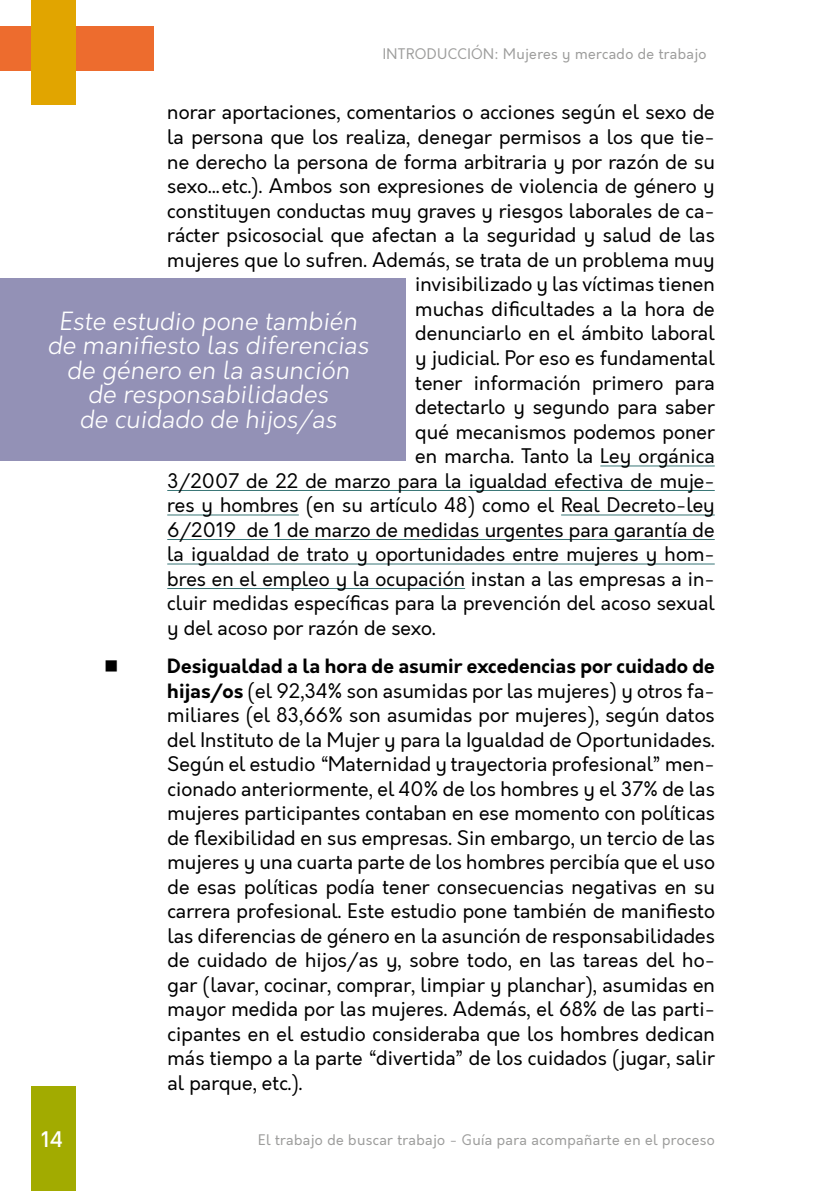
<style>
.page{position:relative;width:819px;height:1191px;background:#fff}
.page>*{position:absolute;margin:0;border:0;box-sizing:border-box;transform-origin:0 0}
.t1{font:italic 300 24.5px/24.5px "Orkney";letter-spacing:.005em;color:#fff;text-align:center}
.t2{font:500 21px "Orkney";color:#fff}
.t3{font:19.25px/24.5px "Orkney";letter-spacing:.005em;color:#000;text-align:justify}
.t4{font:19.25px "Wingdings";color:#000}
.t5{font:14px "Orkney";letter-spacing:.03em;color:#9d9d9c}
.s1{font-weight:700}
</style>
<div class="page">
<div style="left:0;top:26px;width:154px;height:45px;background:#ed6c2e"></div>
<div style="left:31px;top:1086px;width:45px;height:105px;background:#a2ab00"></div>
<div style="left:31px;top:0;width:45px;height:104px;background:#e1a500"></div>
<hr style="left:600px;top:465px;width:114px;height:1px;background:#397677">
<hr style="left:167px;top:490px;width:547px;height:1px;background:#397677">
<hr style="left:167px;top:514px;width:132px;height:1px;background:#397677">
<hr style="left:561px;top:514px;width:153px;height:1px;background:#397677">
<hr style="left:167px;top:539px;width:547px;height:1px;background:#397677">
<hr style="left:167px;top:563px;width:547px;height:1px;background:#397677">
<hr style="left:167px;top:588px;width:298px;height:1px;background:#397677">
<div style="left:0;top:278px;width:405px;height:183px;background:#9391b6"></div>
<p class="t5" style="left:383px;top:44px;width:325px">INTRODUCCIÓN: Mujeres y mercado de trabajo</p>
<p class="t3" style="left:167px;top:100px;width:549px">norar aportaciones, comentarios o acciones según el sexo de</p>
<p class="t3" style="left:167px;top:126px;width:549px">la persona que los realiza, denegar permisos a los que tie-</p>
<p class="t3" style="left:167px;top:150px;width:549px">ne derecho la persona de forma arbitraria y por razón de su</p>
<p class="t3" style="left:167px;top:175px;width:549px">sexo…etc.). Ambos son expresiones de violencia de género y</p>
<p class="t3" style="left:167px;top:199px;width:549px">constituyen conductas muy graves y riesgos laborales de ca-</p>
<p class="t3" style="left:167px;top:224px;width:549px">rácter psicosocial que afectan a la seguridad y salud de las</p>
<p class="t3" style="left:167px;top:248px;width:549px">mujeres que lo sufren. Además, se trata de un problema muy</p>
<p class="t3" style="left:415px;top:273px;width:301px">invisibilizado y las víctimas tienen</p>
<p class="t3" style="left:415px;top:297px;width:301px">muchas dificultades a la hora de</p>
<p class="t3" style="left:415px;top:322px;width:301px">denunciarlo en el ámbito laboral</p>
<p class="t3" style="left:415px;top:346px;width:301px">y judicial. Por eso es fundamental</p>
<p class="t3" style="left:415px;top:371px;width:301px">tener información primero para</p>
<p class="t3" style="left:415px;top:395px;width:301px">detectarlo y segundo para saber</p>
<p class="t3" style="left:415px;top:420px;width:301px">qué mecanismos podemos poner</p>
<p class="t3" style="left:415px;top:444px;width:301px">en marcha. Tanto la Ley orgánica</p>
<p class="t3" style="left:167px;top:469px;width:549px">3/2007 de 22 de marzo para la igualdad efectiva de muje-</p>
<p class="t3" style="left:167px;top:493px;width:549px">res y hombres (en su artículo 48) como el Real Decreto-ley</p>
<p class="t3" style="left:167px;top:518px;width:549px">6/2019 de 1 de marzo de medidas urgentes para garantía de</p>
<p class="t3" style="left:167px;top:542px;width:549px">la igualdad de trato y oportunidades entre mujeres y hom-</p>
<p class="t3" style="left:167px;top:567px;width:549px">bres en el empleo y la ocupación instan a las empresas a in-</p>
<p class="t3" style="left:167px;top:591px;width:549px">cluir medidas específicas para la prevención del acoso sexual</p>
<p class="t3" style="left:167px;top:616px;width:270px">y del acoso por razón de sexo.</p>
<p class="t1" style="left:47px;top:309px;width:323px">Este estudio pone también de manifiesto las diferencias de género en la asunción<br>de responsabilidades<br>de cuidado de hijos/as</p>
<p class="t4" style="left:104px;top:656px;width:16px">■</p>
<p class="t3" style="left:167px;top:654px;width:549px"><span class="s1">Desigualdad a la hora de asumir excedencias por cuidado de hijas/os</span> (el 92,34% son asumidas por las mujeres) y otros fa&shy;miliares (el 83,66% son asumidas por mujeres), según datos del Instituto de la Mujer y para la Igualdad de Oportunidades.<br>Según el estudio “Maternidad y trayectoria profesional” men&shy;cionado anteriormente, el 40% de los hombres y el 37% de las mujeres participantes contaban en ese momento con políticas de flexibilidad en sus empresas. Sin embargo, un tercio de las mujeres y una cuarta parte de los hombres percibía que el uso de esas políticas podía tener consecuencias negativas en su carrera profesional. Este estudio pone también de manifiesto las diferencias de género en la asunción de responsabilidades de cuidado de hijos/as y, sobre todo, en las tareas del ho&shy;gar (lavar, cocinar, comprar, limpiar y planchar), asumidas en mayor medida por las mujeres. Además, el 68% de las parti&shy;cipantes en el estudio consideraba que los hombres dedican más tiempo a la parte “divertida” de los cuidados (jugar, salir al parque, etc.).</p>
<p class="t2" style="left:41px;top:1125px;width:23px">14</p>
<p class="t5" style="left:258px;top:1131px;width:458px">El trabajo de buscar trabajo - Guía para acompañarte en el proceso</p>
</div>
